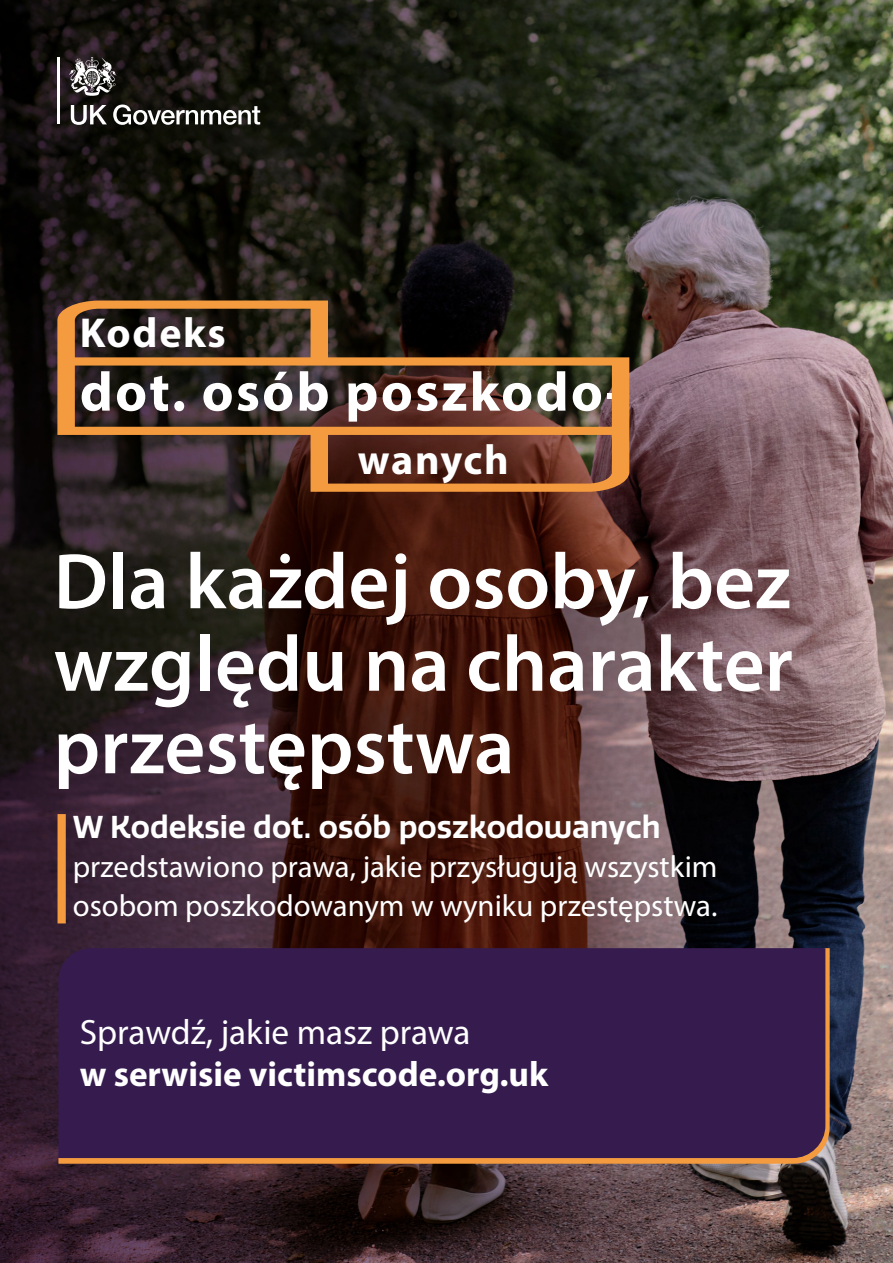
<style>
.page{position:relative;width:893px;height:1263px;background:#fff}
.page>*{position:absolute;margin:0;border:0;box-sizing:border-box;transform-origin:0 0}
.FC_Title_MAIN_72_82{font:600 79.5px/82.5px "Myriad Pro";color:#fff;text-align:justify}
.FC_Title_2nd_50_60{font:700 55.5px "Myriad Pro";letter-spacing:.04em;color:#fff}
.FC_Title_1st_38_40{font:700 42px "Myriad Pro";letter-spacing:.04em;color:#fff}
.FC_Title_3rd_38_50{font:700 42px "Myriad Pro";letter-spacing:.035em;color:#fff}
.Lozenge_FC_32_38_book{font:700 35.25px/41.2px "Myriad Pro";color:#fff}
.FC_Title_Lined_72_82_reg{font:30.75px/39px "Myriad Pro";color:#fff}
.s1{font-family:"Quatro";font-weight:600}
.s2{font-weight:400}
</style>
<div class="page">
<img style="left:0;top:0;width:893px;height:1263px">
<hr style="left:57px;top:57px;width:3px;height:67px;background:#fff">
<svg style="left:71px;top:105px;width:36px;height:19px"></svg>
<svg style="left:113px;top:105px;width:147px;height:19px"></svg>
<svg style="left:69px;top:57px;width:48px;height:39px"></svg>
<div style="left:58px;top:814px;width:8px;height:109px;background:#f59b3f"></div>
<svg style="left:57px;top:300px;width:572px;height:192px;background:#573a25"></svg>
<svg style="left:52px;top:942px;width:781px;height:225px;background:#815339"></svg>
<div style="left:58px;top:948px;width:767px;height:210px;background:#361c4e"></div>
<h1 class="FC_Title_1st_38_40" style="left:80px;top:305px;width:148px">Kodeks</h1>
<h1 class="FC_Title_2nd_50_60" style="left:80px;top:356px;width:546px">dot. osób poszkodo-</h1>
<h1 class="FC_Title_3rd_38_50" style="left:358px;top:433px;width:152px">wanych</h1>
<h2 class="FC_Title_MAIN_72_82" style="left:54px;top:538px;width:741px">Dla każdej osoby, bez względu na charakter przestępstwa</h2>
<p class="FC_Title_Lined_72_82_reg" style="left:73px;top:807px;width:646px"><span class="s1">W Kodeksie dot. osób poszkodowanych </span>przedstawiono prawa, jakie przysługują wszystkim osobom poszkodowanym w wyniku przestępstwa.</p>
<p class="Lozenge_FC_32_38_book" style="left:80px;top:1011px;width:470px"><span class="s2">Sprawdź, jakie masz prawa<br></span>w serwisie victimscode.org.uk</p>
</div>
